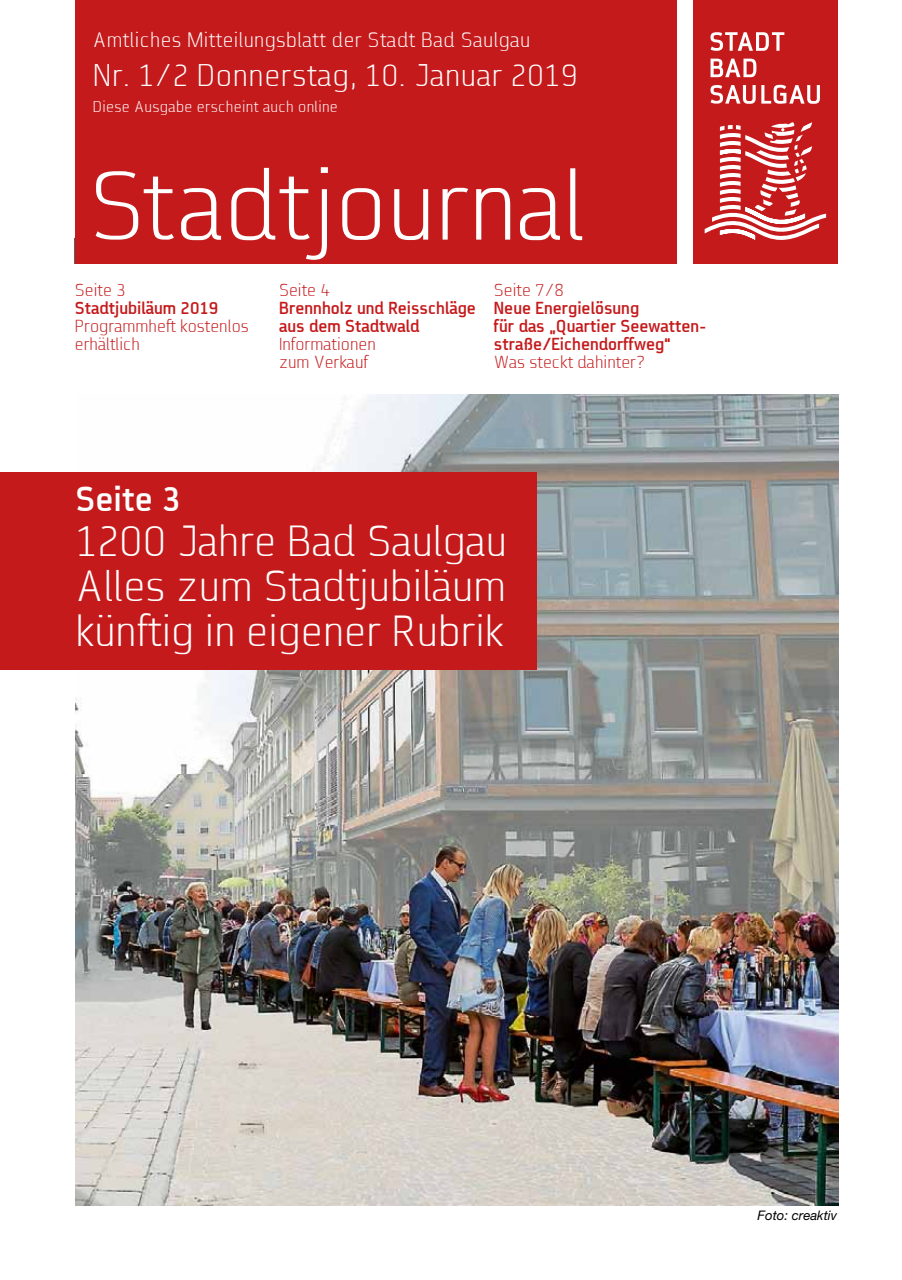
<style>
.page{position:relative;width:902px;height:1280px;background:#fff}
.page>*{position:absolute;margin:0;border:0;box-sizing:border-box;transform-origin:0 0}
.t1{font:300 85.5px "AF Diwa";color:#fff}
.t2{font:300 37.5px/45px "AF Diwa";color:#fff;text-align:justify}
.t3{font:700 30px "AF Diwa";color:#fff}
.t4{font:300 27px "AF Diwa";letter-spacing:.02em;color:#fff}
.t5{font:300 18px "AF Diwa";letter-spacing:.02em;color:#fff}
.t6{font:700 15px/18px "AF Diwa";color:#c51a1b}
.t7{font:300 15px/18px "AF Diwa";color:#c51a1b}
.t8{font:300 13.5px "AF Diwa";letter-spacing:.02em;color:#fff}
.t9{font:italic 13.2px "Helvetica Neue";color:#000}
</style>
<div class="page">
<div style="left:75px;top:0;width:601px;height:264px;background:#c51a1b"></div>
<div style="left:693px;top:0;width:145px;height:264px;background:#c51a1b"></div>
<svg style="left:704px;top:122px;width:122px;height:118px"></svg>
<svg style="left:710px;top:32px;width:74px;height:19px"></svg>
<svg style="left:710px;top:59px;width:46px;height:18px"></svg>
<svg style="left:761px;top:85px;width:58px;height:19px"></svg>
<svg style="left:710px;top:85px;width:45px;height:19px"></svg>
<img style="left:75px;top:394px;width:763px;height:812px">
<div style="left:0;top:472px;width:536px;height:198px;background:#c51a1b"></div>
<p class="t5" style="left:93px;top:28px;width:439px">Amtliches Mitteilungsblatt der Stadt Bad Saulgau</p>
<h3 class="t4" style="left:93px;top:58px;width:486px">Nr. 1/2 Donnerstag, 10. Januar 2019</h3>
<p class="t8" style="left:93px;top:99px;width:246px">Diese Ausgabe erscheint auch online</p>
<h1 class="t1" style="left:88px;top:153px;width:498px">Stadtjournal</h1>
<p class="t7" style="left:75px;top:281px;width:52px">Seite 3</p>
<p class="t6" style="left:75px;top:299px;width:145px">Stadtjubiläum 2019</p>
<p class="t7" style="left:75px;top:317px;width:175px">Programmheft kostenlos erhältlich</p>
<p class="t7" style="left:279px;top:281px;width:53px">Seite 4</p>
<p class="t6" style="left:279px;top:299px;width:198px">Brennholz und Reisschläge aus dem Stadtwald</p>
<p class="t7" style="left:279px;top:335px;width:98px">Informationen zum Verkauf</p>
<p class="t7" style="left:494px;top:281px;width:71px">Seite 7/8</p>
<p class="t6" style="left:494px;top:299px;width:214px">Neue Energielösung<br>für das „Quartier Seewatten&shy;straße/Eichendorffweg“</p>
<p class="t7" style="left:494px;top:353px;width:153px">Was steckt dahinter?</p>
<h3 class="t3" style="left:76px;top:480px;width:106px">Seite 3</h3>
<h2 class="t2" style="left:76px;top:519px;width:433px">1200 Jahre Bad Saulgau Alles zum Stadtjubiläum künftig in eigener Rubrik</h2>
<p class="t9" style="left:757px;top:1207px;width:81px">Foto: creaktiv</p>
</div>
